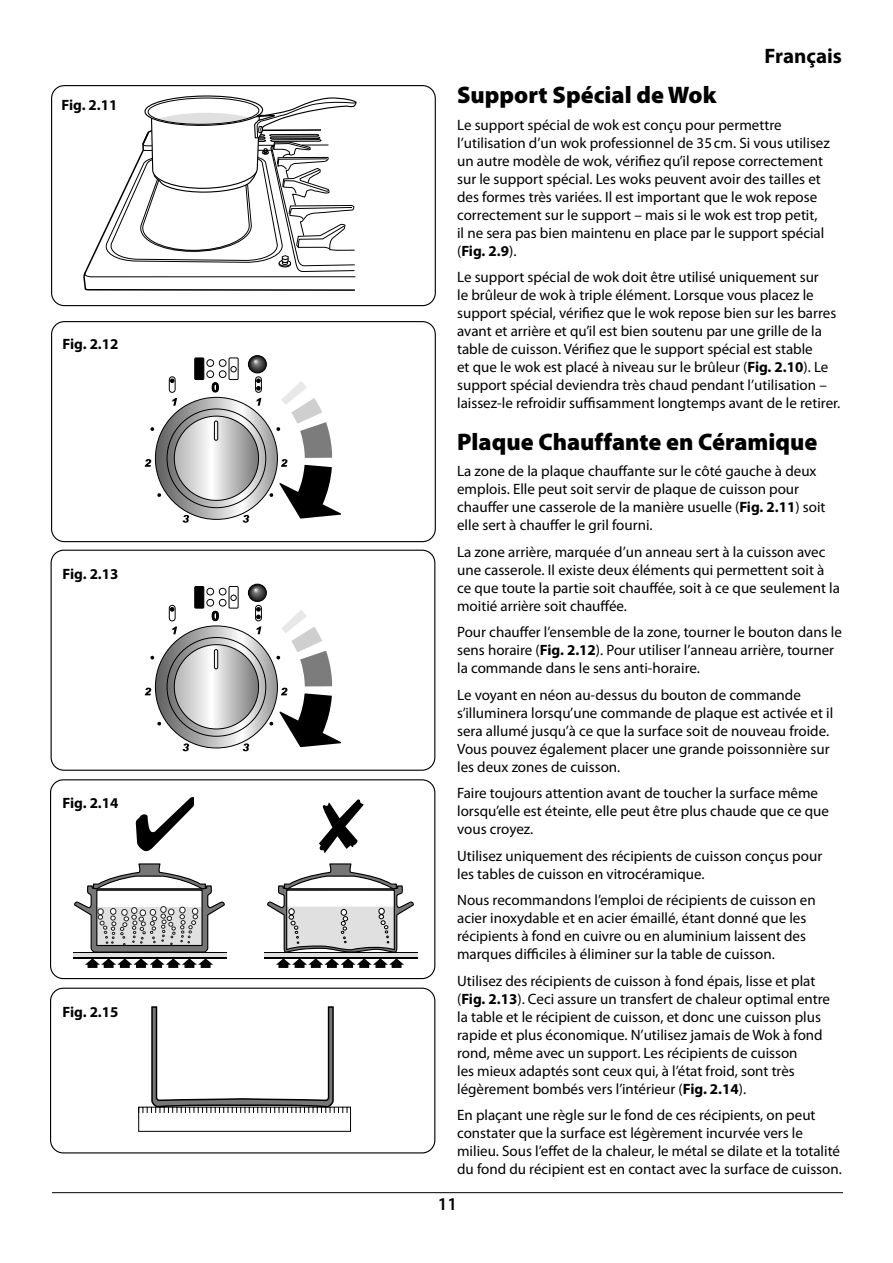
<style>
.page{position:relative;width:893px;height:1263px;background:#fff}
.page>*{position:absolute;margin:0;border:0;box-sizing:border-box;transform-origin:0 0}
.Heading_2{font:900 24px "Myriad Pro";color:#000}
.t1{font:700 21px "Myriad Pro";color:#000}
.t2{font:600 18px "Myriad Pro";color:#000}
.Body{font:15px/18px "Myriad Pro";color:#000}
.t3{font:700 15px "Myriad Pro";color:#000}
.s1{font-weight:700}
</style>
<div class="page">
<hr style="left:52px;top:1192px;width:791px;height:1px;background:#000">
<svg style="left:83px;top:95px;width:274px;height:196px"></svg>
<div style="left:51px;top:85px;width:385px;height:221px;border:1px solid #000;border-radius:13px"></div>
<hr style="left:264px;top:952px;width:154px;height:1px;background:#000">
<hr style="left:264px;top:957px;width:154px;height:1px;background:#000">
<hr style="left:264px;top:953px;width:154px;height:4px;background:#e0e0e0">
<svg style="left:267px;top:863px;width:147px;height:105px"></svg>
<hr style="left:73px;top:952px;width:154px;height:1px;background:#000">
<hr style="left:73px;top:957px;width:154px;height:1px;background:#000">
<hr style="left:73px;top:953px;width:154px;height:4px;background:#e0e0e0">
<svg style="left:74px;top:863px;width:151px;height:105px"></svg>
<svg style="left:135px;top:797px;width:59px;height:55px"></svg>
<svg style="left:319px;top:799px;width:45px;height:54px"></svg>
<div style="left:50px;top:779px;width:385px;height:200px;border:1px solid #000;border-radius:13px"></div>
<svg style="left:138px;top:1006px;width:213px;height:126px"></svg>
<div style="left:50px;top:988px;width:385px;height:165px;border:1px solid #000;border-radius:13px"></div>
<svg style="left:248px;top:584px;width:18px;height:17px"></svg>
<div style="left:248px;top:584px;width:19px;height:18px;border:1px solid #000;border-radius:50%"></div>
<svg style="left:155px;top:626px;width:122px;height:122px"></svg>
<svg style="left:174px;top:645px;width:85px;height:84px"></svg>
<div style="left:214px;top:649px;width:4px;height:20px;border:1px solid #000;border-radius:2px"></div>
<div style="left:206px;top:588px;width:8px;height:7px;border:1px solid #000;border-radius:50%"></div>
<div style="left:219px;top:588px;width:7px;height:7px;border:1px solid #000;border-radius:50%"></div>
<div style="left:219px;top:599px;width:7px;height:7px;border:1px solid #000;border-radius:50%"></div>
<div style="left:206px;top:599px;width:8px;height:7px;border:1px solid #000;border-radius:50%"></div>
<div style="left:230px;top:595px;width:7px;height:6px;border:1px solid #000;border-radius:50%"></div>
<div style="left:195px;top:586px;width:9px;height:22px;background:#000"></div>
<div style="left:194px;top:586px;width:10px;height:22px;border:1px solid #000"></div>
<div style="left:229px;top:586px;width:9px;height:22px;border:1px solid #000"></div>
<svg style="left:157px;top:721px;width:4px;height:5px"></svg>
<svg style="left:150px;top:655px;width:4px;height:5px"></svg>
<svg style="left:172px;top:627px;width:5px;height:7px"></svg>
<svg style="left:183px;top:743px;width:6px;height:8px"></svg>
<svg style="left:145px;top:688px;width:6px;height:7px"></svg>
<svg style="left:243px;top:743px;width:6px;height:8px"></svg>
<svg style="left:212px;top:611px;width:7px;height:10px"></svg>
<div style="left:169px;top:605px;width:6px;height:16px;border:1px solid #000;border-radius:3px"></div>
<svg style="left:170px;top:607px;width:4px;height:4px"></svg>
<div style="left:255px;top:605px;width:7px;height:16px;border:1px solid #000;border-radius:3px"></div>
<svg style="left:256px;top:606px;width:86px;height:142px"></svg>
<div style="left:51px;top:550px;width:384px;height:221px;border:1px solid #000;border-radius:13px"></div>
<svg style="left:248px;top:356px;width:18px;height:17px"></svg>
<div style="left:248px;top:355px;width:19px;height:18px;border:1px solid #000;border-radius:50%"></div>
<svg style="left:155px;top:397px;width:122px;height:122px"></svg>
<svg style="left:174px;top:416px;width:85px;height:84px"></svg>
<div style="left:214px;top:421px;width:4px;height:20px;border:1px solid #000;border-radius:2px"></div>
<div style="left:206px;top:359px;width:8px;height:8px;border:1px solid #000;border-radius:50%"></div>
<div style="left:219px;top:359px;width:7px;height:8px;border:1px solid #000;border-radius:50%"></div>
<div style="left:219px;top:370px;width:7px;height:8px;border:1px solid #000;border-radius:50%"></div>
<div style="left:206px;top:370px;width:8px;height:8px;border:1px solid #000;border-radius:50%"></div>
<div style="left:230px;top:366px;width:7px;height:6px;border:1px solid #000;border-radius:50%"></div>
<div style="left:195px;top:358px;width:9px;height:21px;background:#000"></div>
<div style="left:194px;top:358px;width:10px;height:22px;border:1px solid #000"></div>
<div style="left:229px;top:358px;width:9px;height:22px;border:1px solid #000"></div>
<svg style="left:157px;top:493px;width:4px;height:4px"></svg>
<svg style="left:150px;top:427px;width:4px;height:4px"></svg>
<svg style="left:172px;top:398px;width:5px;height:8px"></svg>
<svg style="left:183px;top:515px;width:6px;height:8px"></svg>
<svg style="left:145px;top:459px;width:6px;height:8px"></svg>
<svg style="left:243px;top:515px;width:6px;height:8px"></svg>
<svg style="left:212px;top:382px;width:7px;height:10px"></svg>
<div style="left:169px;top:376px;width:6px;height:17px;border:1px solid #000;border-radius:3px"></div>
<svg style="left:170px;top:379px;width:4px;height:4px"></svg>
<div style="left:255px;top:376px;width:7px;height:17px;border:1px solid #000;border-radius:3px"></div>
<svg style="left:256px;top:378px;width:86px;height:141px"></svg>
<div style="left:51px;top:321px;width:385px;height:221px;border:1px solid #000;border-radius:13px"></div>
<div style="left:59px;top:94px;width:68px;height:21px;background:#fff"></div>
<p class="t3" style="left:61px;top:95px;width:58px">Fig. 2.11</p>
<p class="t3" style="left:62px;top:334px;width:58px">Fig. 2.12</p>
<p class="t3" style="left:62px;top:564px;width:58px">Fig. 2.13</p>
<p class="t3" style="left:62px;top:793px;width:58px">Fig. 2.14</p>
<p class="t3" style="left:62px;top:1002px;width:58px">Fig. 2.15</p>
<h2 class="t1" style="left:765px;top:42px;width:79px">Français</h2>
<p class="Heading_2" style="left:457px;top:81px;width:261px">Support Spécial de Wok</p>
<p class="Body" style="left:457px;top:115px;width:374px">Le support spécial de wok est conçu pour permettre l’utilisation d’un wok professionnel de 35cm. Si vous utilisez un autre modèle de wok, vérifiez qu’il repose correctement sur le support spécial. Les woks peuvent avoir des tailles et des formes très variées. Il est important que le wok repose correctement sur le support – mais si le wok est trop petit,<br>il ne sera pas bien maintenu en place par le support spécial (<span class="s1">Fig. 2.9</span>).</p>
<p class="Body" style="left:457px;top:268px;width:385px">Le support spécial de wok doit être utilisé uniquement sur<br>le brûleur de wok à triple élément. Lorsque vous placez le support spécial, vérifiez que le wok repose bien sur les barres avant et arrière et qu’il est bien soutenu par une grille de la table de cuisson. Vérifiez que le support spécial est stable<br>et que le wok est placé à niveau sur le brûleur (<span class="s1">Fig. 2.10</span>). Le support spécial deviendra très chaud pendant l’utilisation – laissez-le refroidir suffisamment longtemps avant de le retirer.</p>
<p class="Heading_2" style="left:457px;top:428px;width:362px">Plaque Chauffante en Céramique</p>
<p class="Body" style="left:457px;top:462px;width:370px">La zone de la plaque chauffante sur le côté gauche à deux emplois. Elle peut soit servir de plaque de cuisson pour chauffer une casserole de la manière usuelle (<span class="s1">Fig. 2.11</span>) soit elle sert à chauffer le gril fourni.</p>
<p class="Body" style="left:457px;top:542px;width:384px">La zone arrière, marquée d’un anneau sert à la cuisson avec une casserole. Il existe deux éléments qui permettent soit à ce que toute la partie soit chauffée, soit à ce que seulement la moitié arrière soit chauffée.</p>
<p class="Body" style="left:457px;top:623px;width:386px">Pour chauffer l’ensemble de la zone, tourner le bouton dans le sens horaire (<span class="s1">Fig. 2.12</span>). Pour utiliser l’anneau arrière, tourner la commande dans le sens anti-horaire.</p>
<p class="Body" style="left:457px;top:685px;width:378px">Le voyant en néon au-dessus du bouton de commande s’illuminera lorsqu’une commande de plaque est activée et il sera allumé jusqu’à ce que la surface soit de nouveau froide.<br>Vous pouvez également placer une grande poissonnière sur les deux zones de cuisson.</p>
<p class="Body" style="left:457px;top:784px;width:373px">Faire toujours attention avant de toucher la surface même lorsqu’elle est éteinte, elle peut être plus chaude que ce que vous croyez.</p>
<p class="Body" style="left:457px;top:846px;width:367px">Utilisez uniquement des récipients de cuisson conçus pour les tables de cuisson en vitrocéramique.</p>
<p class="Body" style="left:457px;top:891px;width:360px">Nous recommandons l’emploi de récipients de cuisson en acier inoxydable et en acier émaillé, étant donné que les récipients à fond en cuivre ou en aluminium laissent des marques difficiles à éliminer sur la table de cuisson.</p>
<p class="Body" style="left:457px;top:971px;width:374px">Utilisez des récipients de cuisson à fond épais, lisse et plat (<span class="s1">Fig. 2.13</span>). Ceci assure un transfert de chaleur optimal entre la table et le récipient de cuisson, et donc une cuisson plus rapide et plus économique. N’utilisez jamais de Wok à fond rond, même avec un support. Les récipients de cuisson<br>les mieux adaptés sont ceux qui, à l’état froid, sont très légèrement bombés vers l’intérieur (<span class="s1">Fig. 2.14</span>).</p>
<p class="Body" style="left:457px;top:1106px;width:386px">En plaçant une règle sur le fond de ces récipients, on peut constater que la surface est légèrement incurvée vers le milieu. Sous l’effet de la chaleur, le métal se dilate et la totalité du fond du récipient est en contact avec la surface de cuisson.</p>
<p class="t2" style="left:438px;top:1192px;width:21px">11</p>
</div>
